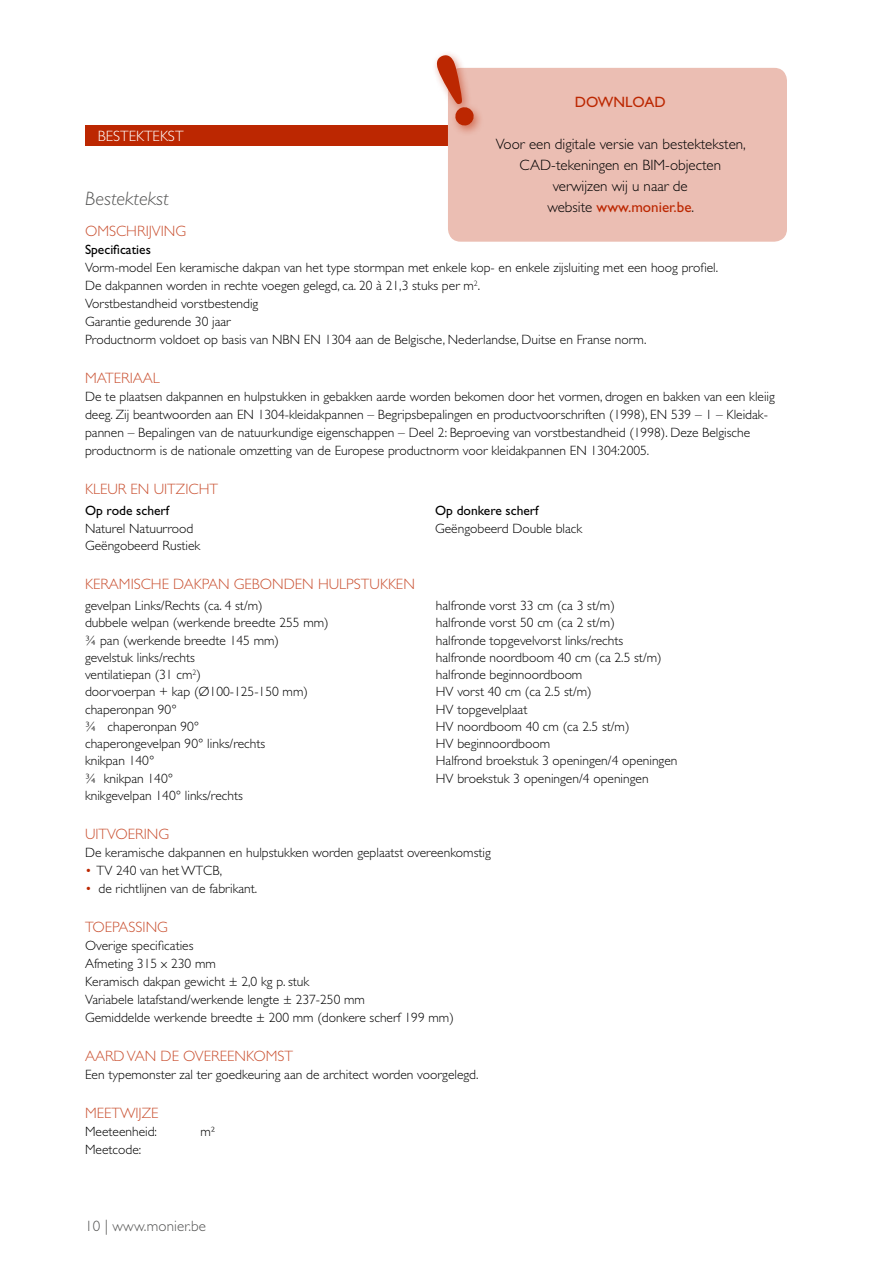
<style>
.page{position:relative;width:893px;height:1263px;background:#fff}
.page>*{position:absolute;margin:0;border:0;box-sizing:border-box;transform-origin:0 0}
.t1{font:italic 300 19.5px "Gill Sans Std";color:#565655}
.t2{font:300 15px "Gill Sans Std";color:#ca5334}
.t3{font:300 15px/21px "Gill Sans Std";color:#000;text-align:center}
.t4{font:300 15px "Gill Sans Std";letter-spacing:.01em;color:#565655}
.t5{font:300 15px "Gill Sans Std";color:#fff}
.t6{font:15px "Gill Sans Std";color:#bc2701}
.t7{font:300 13.5px/17.2px "Gill Sans Std";color:#000}
.t8{font:13.5px "Gill Sans Std";color:#000}
.s1{font-weight:400;color:#bc2701}
.s2{color:#bc2701}
</style>
<div class="page">
<div style="left:85px;top:125px;width:702px;height:21px;background:#bc2701"></div>
<div style="left:448px;top:68px;width:339px;height:174px;background:#ebbeb3;border-radius:13px"></div>
<div style="left:432px;top:50px;width:52px;height:86px;background:#bc2701;opacity:.5"></div>
<svg style="left:436px;top:54px;width:39px;height:73px"></svg>
<p class="t6" style="left:575px;top:94px;width:92px">DOWNLOAD</p>
<p class="t3" style="left:496px;top:134px;width:252px">Voor een digitale versie van bestekteksten,<br>CAD-tekeningen en BIM-objecten verwijzen wij u naar de<br>website <span class="s1">www.monier.be</span>.</p>
<p class="t5" style="left:98px;top:127px;width:87px">BESTEKTEKST</p>
<h1 class="t1" style="left:85px;top:187px;width:85px">Bestektekst</h1>
<p class="t2" style="left:85px;top:223px;width:103px">OMSCHRIJVING</p>
<p class="t8" style="left:85px;top:242px;width:67px">Specificaties</p>
<p class="t7" style="left:85px;top:259px;width:635px;line-height:18px">Vorm-model Een keramische dakpan van het type stormpan met enkele kop- en enkele zijsluiting met een hoog profiel.<br>De dakpannen worden in rechte voegen gelegd, ca. 20 à 21,3 stuks per m<sup>2</sup>.<br>Vorstbestandheid vorstbestendig<br>Garantie gedurende 30 jaar<br>Productnorm voldoet op basis van NBN EN 1304 aan de Belgische, Nederlandse, Duitse en Franse norm.</p>
<p class="t2" style="left:85px;top:370px;width:76px">MATERIAAL</p>
<p class="t7" style="left:85px;top:388px;width:691px;line-height:18px">De te plaatsen dakpannen en hulpstukken in gebakken aarde worden bekomen door het vormen, drogen en bakken van een kleiig deeg. Zij beantwoorden aan EN 1304-kleidakpannen – Begripsbepalingen en productvoorschriften (1998), EN 539 – 1 – Kleidak&shy;pannen – Bepalingen van de natuurkundige eigenschappen – Deel 2: Beproeving van vorstbestandheid (1998). Deze Belgische productnorm is de nationale omzetting van de Europese productnorm voor kleidakpannen EN 1304:2005.</p>
<p class="t2" style="left:85px;top:481px;width:135px">KLEUR EN UITZICHT</p>
<p class="t8" style="left:85px;top:503px;width:86px">Op rode scherf</p>
<p class="t7" style="left:85px;top:520px;width:117px">Naturel Natuurrood<br>Geëngobeerd Rustiek</p>
<p class="t8" style="left:435px;top:503px;width:105px">Op donkere scherf</p>
<p class="t7" style="left:435px;top:520px;width:149px">Geëngobeerd Double black</p>
<p class="t2" style="left:85px;top:575px;width:331px">KERAMISCHE DAKPAN GEBONDEN HULPSTUKKEN</p>
<p class="t7" style="left:85px;top:597px;width:245px">gevelpan Links/Rechts (ca. 4 st/m)<br>dubbele welpan (werkende breedte 255 mm) ¾ pan (werkende breedte 145 mm) gevelstuk links/rechts<br>ventilatiepan (31 cm<sup>2</sup>)<br>doorvoerpan + kap (Ø100-125-150 mm) chaperonpan 90°<br>¾ chaperonpan 90°<br>chaperongevelpan 90° links/rechts<br>knikpan 140°<br>¾ knikpan 140°<br>knikgevelpan 140° links/rechts</p>
<p class="t7" style="left:436px;top:597px;width:243px">halfronde vorst 33 cm (ca 3 st/m)<br>halfronde vorst 50 cm (ca 2 st/m)<br>halfronde topgevelvorst links/rechts<br>halfronde noordboom 40 cm (ca 2.5 st/m) halfronde beginnoordboom<br>HV vorst 40 cm (ca 2.5 st/m)<br>HV topgevelplaat<br>HV noordboom 40 cm (ca 2.5 st/m)<br>HV beginnoordboom<br>Halfrond broekstuk 3 openingen/4 openingen<br>HV broekstuk 3 openingen/4 openingen</p>
<p class="t2" style="left:85px;top:825px;width:86px">UITVOERING</p>
<p class="t7" style="left:85px;top:844px;width:407px">De keramische dakpannen en hulpstukken worden geplaatst overeenkomstig</p>
<p class="t7" style="left:85px;top:862px;width:139px"><span class="s2">•</span> TV 240 van het WTCB,</p>
<p class="t7" style="left:85px;top:880px;width:174px"><span class="s2">•</span> de richtlijnen van de fabrikant.</p>
<p class="t2" style="left:85px;top:918px;width:85px">TOEPASSING</p>
<p class="t7" style="left:85px;top:936px;width:370px;line-height:18px">Overige specificaties<br>Afmeting 315 x 230 mm<br>Keramisch dakpan gewicht ± 2,0 kg p. stuk<br>Variabele latafstand/werkende lengte ± 237-250 mm<br>Gemiddelde werkende breedte ± 200 mm (donkere scherf 199 mm)</p>
<p class="t2" style="left:85px;top:1047px;width:210px">AARD VAN DE OVEREENKOMST</p>
<p class="t7" style="left:85px;top:1066px;width:395px">Een typemonster zal ter goedkeuring aan de architect worden voorgelegd.</p>
<p class="t2" style="left:85px;top:1104px;width:75px">MEETWIJZE</p>
<p class="t7" style="left:85px;top:1123px;width:73px">Meeteenheid:</p>
<p class="t7" style="left:201px;top:1123px;width:16px">m²</p>
<p class="t7" style="left:85px;top:1141px;width:58px">Meetcode:</p>
<p class="t4" style="left:85px;top:1217px;width:123px">10 | www.monier.be</p>
</div>
